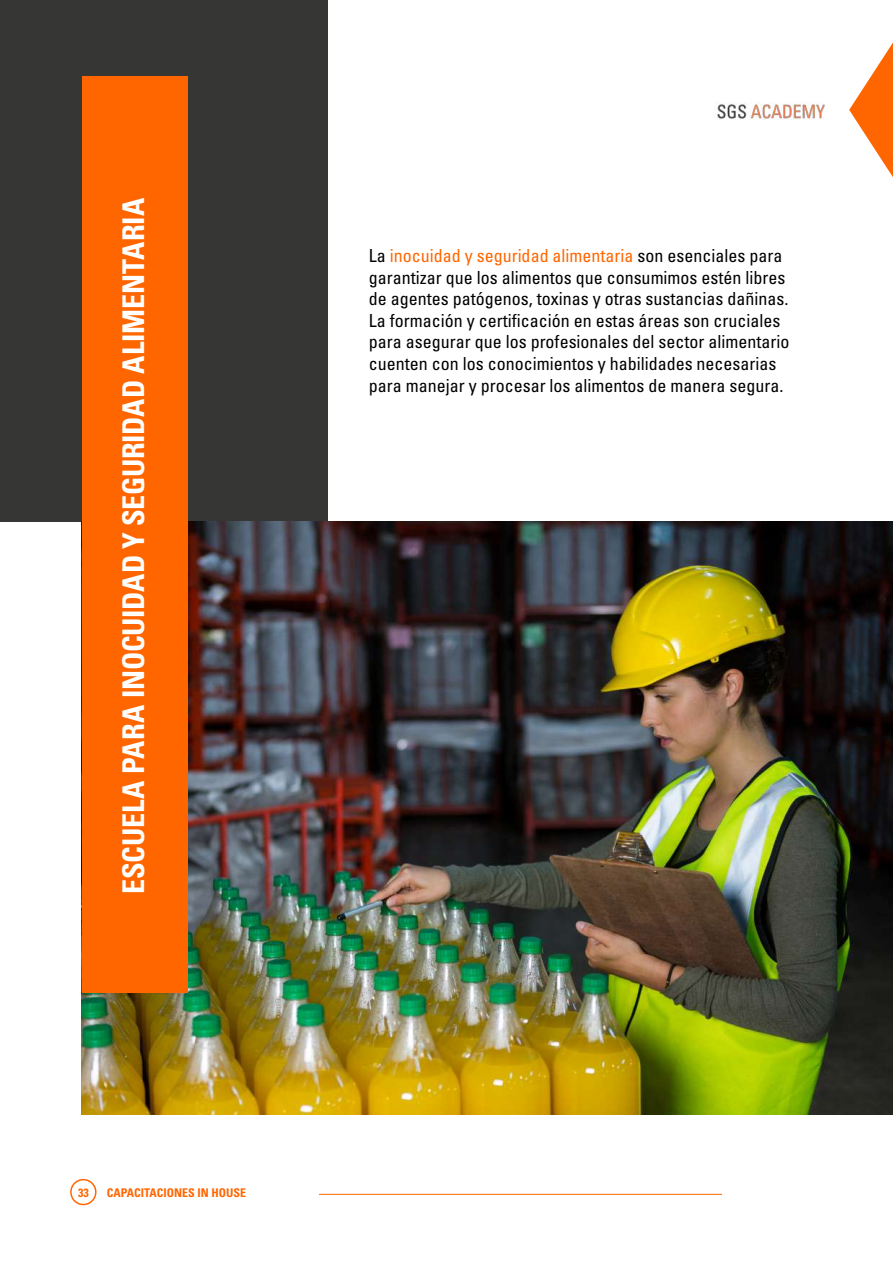
<style>
.page{position:relative;width:893px;height:1263px;background:#fff}
.page>*{position:absolute;margin:0;border:0;box-sizing:border-box;transform-origin:0 0}
.t1{font:700 condensed 30px "Univers";letter-spacing:-.005em;color:#fff}
.t2{font:condensed 18px/21.6px "Univers";color:#000}
.t3{font:700 condensed 12px "Univers";color:#f60}
.s1{color:#f60}
</style>
<div class="page">
<hr style="left:319px;top:1194px;width:403px;height:1px;background:#f60">
<img style="left:717px;top:102px;width:108px;height:18px">
<div style="left:70px;top:1179px;width:27px;height:26px;border:2px solid #f60;border-radius:50%"></div>
<div style="left:0;top:0;width:328px;height:522px;background:#363635"></div>
<img style="left:82px;top:522px;width:811px;height:592px">
<div style="left:82px;top:77px;width:106px;height:916px;background:#f60"></div>
<svg style="left:849px;top:43px;width:44px;height:134px"></svg>
<h1 class="t1" style="left:115px;top:894px;width:697px;rotate:-90deg">ESCUELA PARA INOCUIDAD Y SEGURIDAD ALIMENTARIA</h1>
<p class="t3" style="left:78px;top:1185px;width:12px">33</p>
<p class="t3" style="left:107px;top:1186px;width:141px">CAPACITACIONES IN HOUSE</p>
<p class="t2" style="left:369px;top:245px;width:422px">La <span class="s1">inocuidad y seguridad alimentaria</span> son esenciales para garantizar que los alimentos que consumimos estén libres de agentes patógenos, toxinas y otras sustancias dañinas.<br>La formación y certificación en estas áreas son cruciales para asegurar que los profesionales del sector alimentario cuenten con los conocimientos y habilidades necesarias para manejar y procesar los alimentos de manera segura.</p>
</div>
